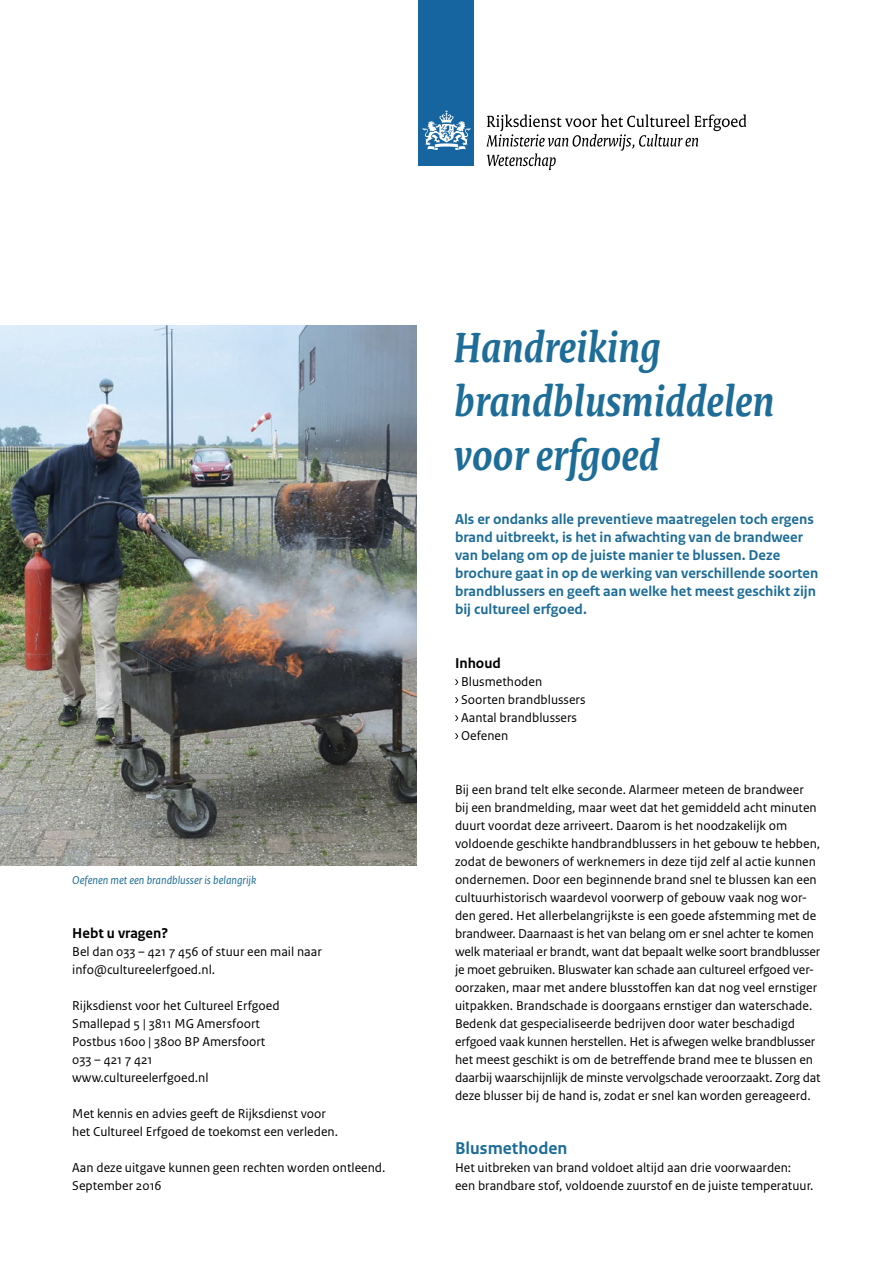
<style>
.page{position:relative;width:893px;height:1263px;background:#fff}
.page>*{position:absolute;margin:0;border:0;box-sizing:border-box;transform-origin:0 0}
.t1{font:italic 700 45px/54px "Rijksoverheid Serif";color:#1d6d98}
.t2{font:700 18px "Rijksoverheid Sans Text";color:#1d6d98}
.t3{font:700 15px/18px "Rijksoverheid Sans Text";color:#1d6d98}
.t4{font:700 15px "Rijksoverheid Sans Text";color:#000}
.t5{font:13.5px/18px "Rijksoverheid Sans Text Regular 2";color:#000}
.t6{font:italic 12px "Rijksoverheid Sans Text";color:#1d6d98}
</style>
<div class="page">
<img style="left:0;top:326px;width:417px;height:540px">
<div style="left:419px;top:0;width:55px;height:166px;background:#1665a1"></div>
<svg style="left:423px;top:110px;width:47px;height:40px"></svg>
<svg style="left:486px;top:114px;width:260px;height:56px"></svg>
<svg style="left:455px;top:679px;width:3px;height:6px"></svg>
<svg style="left:455px;top:697px;width:3px;height:6px"></svg>
<svg style="left:455px;top:715px;width:3px;height:6px"></svg>
<svg style="left:455px;top:733px;width:3px;height:6px"></svg>
<p class="t6" style="left:72px;top:873px;width:186px">Oefenen met een brandblusser is belangrijk</p>
<p class="t4" style="left:72px;top:924px;width:98px">Hebt u vragen?</p>
<p class="t5" style="left:72px;top:943px;width:251px">Bel dan 033 – 421 7 456 of stuur een mail naar info@cultureelerfgoed.nl.</p>
<p class="t5" style="left:72px;top:997px;width:209px">Rijksdienst voor het Cultureel Erfgoed<br>Smallepad 5 | 3811 MG Amersfoort<br>Postbus 1600 | 3800 BP Amersfoort<br>033 – 421 7 421 www.cultureelerfgoed.nl</p>
<p class="t5" style="left:72px;top:1104px;width:267px">Met kennis en advies geeft de Rijksdienst voor het Cultureel Erfgoed de toekomst een verleden.</p>
<p class="t5" style="left:72px;top:1158px;width:315px">Aan deze uitgave kunnen geen rechten worden ontleend.<br>September 2016</p>
<h1 class="t1" style="left:454px;top:320px;width:322px">Handreiking brandblusmiddelen voor erfgoed</h1>
<p class="t3" style="left:455px;top:510px;width:365px">Als er ondanks alle preventieve maatregelen toch ergens brand uitbreekt, is het in afwachting van de brandweer van belang om op de juiste manier te blussen. Deze brochure gaat in op de werking van verschillende soorten brandblussers en geeft aan welke het meest geschikt zijn bij cultureel erfgoed.</p>
<p class="t4" style="left:455px;top:654px;width:47px">Inhoud</p>
<p class="t5" style="left:461px;top:673px;width:126px">Blusmethoden<br>Soorten brandblussers<br>Aantal brandblussers<br>Oefenen</p>
<p class="t5" style="left:455px;top:781px;width:367px">Bij een brand telt elke seconde. Alarmeer meteen de brandweer bij een brandmelding, maar weet dat het gemiddeld acht minuten duurt voordat deze arriveert. Daarom is het noodzakelijk om voldoende geschikte handbrandblussers in het gebouw te hebben, zodat de bewoners of werknemers in deze tijd zelf al actie kunnen ondernemen. Door een beginnende brand snel te blussen kan een cultuurhistorisch waardevol voorwerp of gebouw vaak nog wor&shy;den gered. Het allerbelangrijkste is een goede afstemming met de brandweer. Daarnaast is het van belang om er snel achter te komen welk materiaal er brandt, want dat bepaalt welke soort brandblusser je moet gebruiken. Bluswater kan schade aan cultureel erfgoed ver&shy;oorzaken, maar met andere blusstoffen kan dat nog veel ernstiger uitpakken. Brandschade is doorgaans ernstiger dan waterschade.<br>Bedenk dat gespecialiseerde bedrijven door water beschadigd erfgoed vaak kunnen herstellen. Het is afwegen welke brandblusser het meest geschikt is om de betreffende brand mee te blussen en daarbij waarschijnlijk de minste vervolgschade veroorzaakt. Zorg dat deze blusser bij de hand is, zodat er snel kan worden gereageerd.</p>
<h2 class="t2" style="left:455px;top:1138px;width:114px">Blusmethoden</h2>
<p class="t5" style="left:455px;top:1159px;width:360px">Het uitbreken van brand voldoet altijd aan drie voorwaarden: een brandbare stof, voldoende zuurstof en de juiste temperatuur.</p>
</div>
